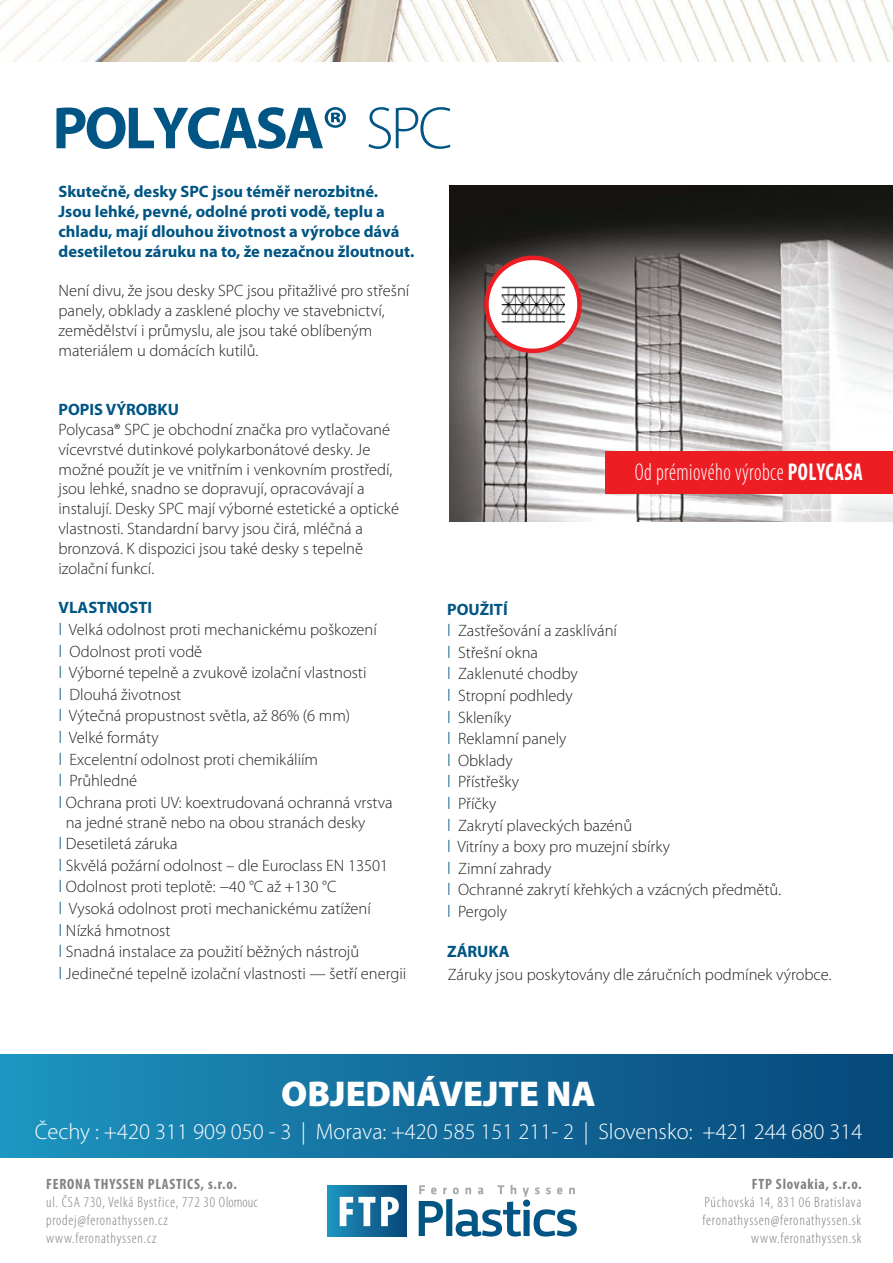
<style>
.page{position:relative;width:893px;height:1263px;background:#fff}
.page>*{position:absolute;margin:0;border:0;box-sizing:border-box;transform-origin:0 0}
.t1{font:700 60px "Myriad Pro";letter-spacing:-.045em;color:#005584}
.t2{font:900 36px "Myriad Pro";color:#fff}
.t3{font:300 condensed 24.45px "Myriad Pro";letter-spacing:.02em;color:#fff;scale:.86 1}
.t4{font:300 22.5px "Myriad Pro";color:#fff}
.t5{font:300 16.5px/21.6px "Myriad Pro";color:#231f20}
.t6{font:700 16.5px/19.8px "Myriad Pro";color:#005584}
.t7{font:300 condensed 15px/18px "Myriad Pro";letter-spacing:.05em;color:#808285}
.t8{font:700 condensed 15px "Myriad Pro";letter-spacing:.05em;color:#808285}
.s1{font-weight:300}
.s2{font-weight:700;color:#005584}
.s3{font-size:18px;color:#005584}
.s4{font-weight:700}
</style>
<div class="page">
<img style="left:0;top:0;width:893px;height:62px">
<div style="left:0;top:1054px;width:893px;height:103px;background:linear-gradient(to right,#1e93bf,#074678)"></div>
<svg style="left:327px;top:1185px;width:79px;height:52px;background:#146f9e"></svg>
<svg style="left:340px;top:1197px;width:35px;height:29px"></svg>
<svg style="left:381px;top:1197px;width:18px;height:29px"></svg>
<svg style="left:419px;top:1185px;width:158px;height:51px"></svg>
<img style="left:449px;top:186px;width:444px;height:335px">
<svg style="left:484px;top:255px;width:100px;height:98px"></svg>
<img style="left:502px;top:283px;width:63px;height:43px">
<div style="left:605px;top:451px;width:288px;height:43px;background:#ed1d24"></div>
<h1 class="t1" style="left:53px;top:89px;width:401px">POLYCASA® <span class="s1">SPC</span></h1>
<p class="t6" style="left:59px;top:181px;width:357px">Skutečně, desky SPC jsou téměř nerozbitné.<br>Jsou lehké, pevné, odolné proti vodě, teplu a chladu, mají dlouhou životnost a výrobce dává desetiletou záruku na to, že nezačnou žloutnout.</p>
<p class="t5" style="left:59px;top:281px;width:352px;line-height:19.8px">Není divu, že jsou desky SPC jsou přitažlivé pro střešní panely, obklady a zasklené plochy ve stavebnictví, zemědělství i průmyslu, ale jsou také oblíbeným materiálem u domácích kutilů.</p>
<p class="t6" style="left:59px;top:399px;width:122px">POPIS VÝROBKU</p>
<p class="t5" style="left:59px;top:419px;width:342px;line-height:19.8px">Polycasa® SPC je obchodní značka pro vytlačované vícevrstvé dutinkové polykarbonátové desky. Je možné použít je ve vnitřním i venkovním prostředí, jsou lehké, snadno se dopravují, opracovávají a instalují. Desky SPC mají výborné estetické a optické vlastnosti. Standardní barvy jsou čirá, mléčná a bronzová. K dispozici jsou také desky s tepelně izolační funkcí.</p>
<p class="t5" style="left:59px;top:597px;width:336px"><span class="s2">VLASTNOSTI<br></span><span class="s3">I</span> Velká odolnost proti mechanickému poškození<br><span class="s3">I</span> Odolnost proti vodě<br><span class="s3">I</span> Výborné tepelně a zvukově izolační vlastnosti<br><span class="s3">I</span> Dlouhá životnost<br><span class="s3">I</span> Výtečná propustnost světla, až 86% (6 mm)<br><span class="s3">I</span> Velké formáty<br><span class="s3">I</span> Excelentní odolnost proti chemikáliím<br><span class="s3">I</span> Průhledné<br><span class="s3">I</span> Ochrana proti UV: koextrudovaná ochranná vrstva</p>
<p class="t5" style="left:59px;top:811px;width:349px;text-indent:7px">na jedné straně nebo na obou stranách desky<br><span class="s3">I</span> Desetiletá záruka<br><span class="s3">I</span> Skvělá požární odolnost – dle Euroclass EN 13501<br><span class="s3">I</span> Odolnost proti teplotě: −40 °C až +130 °C<br><span class="s3">I</span> Vysoká odolnost proti mechanickému zatížení<br><span class="s3">I</span> Nízká hmotnost<br><span class="s3">I</span> Snadná instalace za použití běžných nástrojů<br><span class="s3">I</span> Jedinečné tepelně izolační vlastnosti — šetří energii</p>
<h3 class="t3" style="left:635px;top:459px;width:266px">Od prémiového výrobce <span class="s4">POLYCASA</span></h3>
<p class="t5" style="left:447px;top:598px;width:336px"><span class="s2">POUŽITÍ<br></span><span class="s3">I</span> Zastřešování a zasklívání<br><span class="s3">I</span> Střešní okna<br><span class="s3">I</span> Zaklenuté chodby<br><span class="s3">I</span> Stropní podhledy<br><span class="s3">I</span> Skleníky<br><span class="s3">I</span> Reklamní panely<br><span class="s3">I</span> Obklady<br><span class="s3">I</span> Přístřešky<br><span class="s3">I</span> Příčky<br><span class="s3">I</span> Zakrytí plaveckých bazénů<br><span class="s3">I</span> Vitríny a boxy pro muzejní sbírky<br><span class="s3">I</span> Zimní zahrady<br><span class="s3">I</span> Ochranné zakrytí křehkých a vzácných předmětů.<br><span class="s3">I</span> Pergoly</p>
<p class="t6" style="left:447px;top:940px;width:64px">ZÁRUKA</p>
<p class="t5" style="left:448px;top:963px;width:385px">Záruky jsou poskytovány dle záručních podmínek výrobce.</p>
<h2 class="t2" style="left:281px;top:1069px;width:316px">OBJEDNÁVEJTE NA</h2>
<h3 class="t4" style="left:35px;top:1118px;width:829px">Čechy : +420 311 909 050 - 3 | Morava: +420 585 151 211- 2 | Slovensko: +421 244 680 314</h3>
<p class="t8" style="left:46px;top:1175px;width:192px">FERONA THYSSEN PLASTICS, s.r.o.</p>
<p class="t7" style="left:46px;top:1193px;width:213px">ul. ČSA 730, Velká Bystřice, 772 30 Olomouc prodej@feronathyssen.cz www.feronathyssen.cz</p>
<p class="t8" style="left:752px;top:1175px;width:111px">FTP Slovakia, s.r.o.</p>
<p class="t7" style="left:703px;top:1193px;width:161px;text-align:right">Púchovská 14, 831 06 Bratislava feronathyssen@feronathyssen.sk www.feronathyssen.sk</p>
</div>
